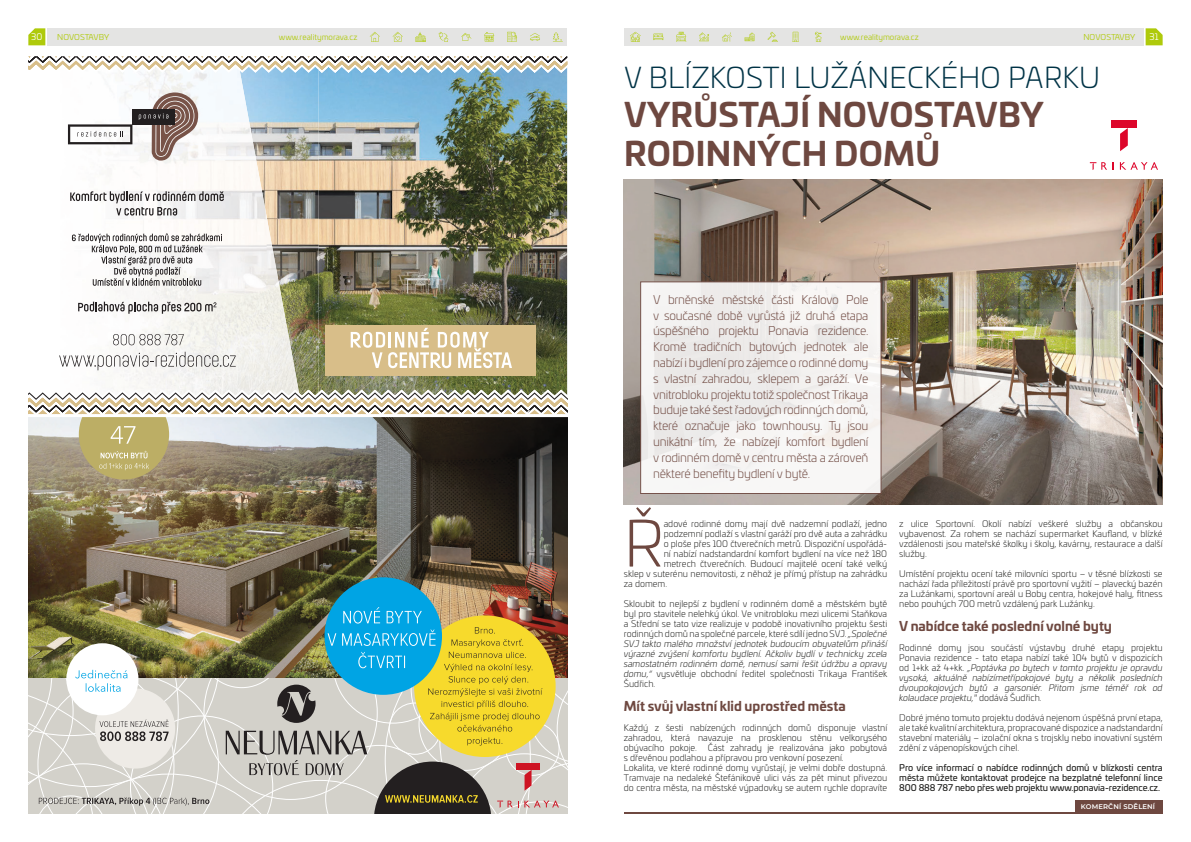
<style>
.page{position:relative;width:1191px;height:842px;background:#fff}
.page>*{position:absolute;margin:0;border:0;box-sizing:border-box;transform-origin:0 0}
.t1{font:300 63px "Univia Pro";color:#6e4840}
.t2{font:700 32.5px/39px "Univia Pro";letter-spacing:.01em;color:#6e4840}
.t3{font:300 28.7px "Univia Pro";letter-spacing:.01em;color:#003346}
.t4{font:700 13px "Univia Pro";color:#6e4840}
.t5{font:300 12px/15.8px "Univia Pro";letter-spacing:-.02em;color:#6e4840;text-align:justify}
.t6{font:300 9px/10px "Univia Pro";color:#1d1d1b;text-align:justify}
.t7{font:italic 300 9px/10px "Univia Pro";color:#1d1d1b;text-align:justify}
.t8{font:9px/10px "Univia Pro";letter-spacing:-.01em;color:#1d1d1b;text-align:justify}
.t9{font:9px "Univia Pro";color:#fff}
.t10{font:8px "Univia Pro";color:#afca0b}
.t11{font:600 6.8px "Montserrat";letter-spacing:.02em;color:#fff}
.s1{font-style:italic}
.s2{font-style:normal}
</style>
<div class="page">
<div style="left:47px;top:28px;width:520px;height:17px;background:#e4e4e3"></div>
<svg style="left:28px;top:28px;width:17px;height:17px"></svg>
<svg style="left:370px;top:32px;width:10px;height:10px"></svg>
<svg style="left:392px;top:32px;width:11px;height:10px"></svg>
<svg style="left:438px;top:32px;width:10px;height:10px"></svg>
<svg style="left:415px;top:32px;width:11px;height:10px"></svg>
<svg style="left:461px;top:33px;width:10px;height:8px"></svg>
<svg style="left:507px;top:32px;width:10px;height:10px"></svg>
<svg style="left:530px;top:33px;width:10px;height:8px"></svg>
<svg style="left:553px;top:32px;width:9px;height:9px"></svg>
<svg style="left:484px;top:32px;width:10px;height:10px"></svg>
<div style="left:624px;top:28px;width:519px;height:17px;background:#e4e4e3"></div>
<svg style="left:1145px;top:28px;width:17px;height:17px"></svg>
<svg style="left:699px;top:32px;width:10px;height:9px"></svg>
<svg style="left:653px;top:34px;width:10px;height:6px"></svg>
<svg style="left:744px;top:32px;width:11px;height:9px"></svg>
<svg style="left:815px;top:32px;width:7px;height:10px"></svg>
<svg style="left:630px;top:32px;width:11px;height:10px"></svg>
<svg style="left:676px;top:32px;width:10px;height:10px"></svg>
<svg style="left:767px;top:32px;width:10px;height:10px"></svg>
<svg style="left:722px;top:32px;width:10px;height:9px"></svg>
<svg style="left:792px;top:32px;width:7px;height:10px"></svg>
<img style="left:624px;top:180px;width:538px;height:325px">
<svg style="left:1089px;top:162px;width:24px;height:8px"></svg>
<svg style="left:1119px;top:162px;width:39px;height:8px"></svg>
<svg style="left:1120px;top:128px;width:7px;height:23px"></svg>
<div style="left:1111px;top:120px;width:25px;height:8px;background:#dd062b"></div>
<div style="left:640px;top:281px;width:241px;height:213px;background:#f5f3f2;border:1px solid #6e4840"></div>
<hr style="left:624px;top:812px;width:538px;height:2px;background:#6e4840">
<img style="left:28px;top:57px;width:540px;height:757px">
<div style="left:1075px;top:800px;width:87px;height:14px;background:#6e4840"></div>
<p class="t9" style="left:31px;top:31px;width:13px">30</p>
<p class="t10" style="left:57px;top:31px;width:53px">NOVOSTAVBY</p>
<p class="t10" style="left:279px;top:31px;width:80px">www.realitymorava.cz</p>
<p class="t10" style="left:840px;top:31px;width:80px">www.realitymorava.cz</p>
<p class="t10" style="left:1083px;top:31px;width:53px">NOVOSTAVBY</p>
<p class="t9" style="left:1149px;top:31px;width:11px">31</p>
<h3 class="t3" style="left:624px;top:57px;width:478px">V BLÍZKOSTI LUŽÁNECKÉHO PARKU</h3>
<h2 class="t2" style="left:624px;top:92px;width:421px">VYRŮSTAJÍ NOVOSTAVBY<br>RODINNÝCH DOMŮ</h2>
<p class="t5" style="left:653px;top:291px;width:217px">V brněnské městské části Královo Pole v současné době vyrůstá již druhá etapa úspěšného projektu Ponavia rezidence.<br>Kromě tradičních bytových jednotek ale nabízí i bydlení pro zájemce o rodinné domy s vlastní zahradou, sklepem a garáží. Ve vnitrobloku projektu totiž společnost Trikaya buduje také šest řadových rodinných domů, které označuje jako townhousy. Ty jsou unikátní tím, že nabízejí komfort bydlení v rodinném domě v centru města a zároveň některé benefity bydlení v bytě.</p>
<h1 class="t1" style="left:624px;top:499px;width:41px">Ř</h1>
<p class="t6" style="left:663px;top:518px;width:225px">adové rodinné domy mají dvě nadzemní podlaží, jedno</p>
<p class="t6" style="left:663px;top:528px;width:225px">podzemní podlaží s vlastní garáží pro dvě auta a zahrádku</p>
<p class="t6" style="left:663px;top:538px;width:225px">o ploše přes 100 čtverečních metrů. Dispoziční uspořádá-</p>
<p class="t6" style="left:663px;top:548px;width:225px">ní nabízí nadstandardní komfort bydlení na více než 180</p>
<p class="t6" style="left:663px;top:558px;width:225px">metrech čtverečních. Budoucí majitelé ocení také velký</p>
<p class="t6" style="left:624px;top:568px;width:265px">sklep v suterénu nemovitosti, z něhož je přímý přístup na zahrádku</p>
<p class="t6" style="left:624px;top:578px;width:45px">za domem.</p>
<p class="t6" style="left:624px;top:598px;width:265px">Skloubit to nejlepší z bydlení v rodinném domě a městském bytě byl pro stavitele nelehký úkol. Ve vnitrobloku mezi ulicemi Staňkova a Střední se tato vize realizuje v podobě inovativního projektu šesti rodinných domů na společné parcele, které sdílí jedno SVJ. <span class="s1">„Společné SVJ takto malého množství jednotek budoucím obyvatelům přináší výrazné zvýšení komfortu bydlení. Ačkoliv bydlí v technicky zcela samostatném rodinném domě, nemusí sami řešit údržbu a opravy domu,“</span> vysvětluje obchodní ředitel společnosti Trikaya František Šudřich.</p>
<h3 class="t4" style="left:624px;top:695px;width:223px">Mít svůj vlastní klid uprostřed města</h3>
<p class="t6" style="left:624px;top:722px;width:265px;text-align:left">Každý z šesti nabízených rodinných domů disponuje vlastní zahradou, která navazuje na prosklenou stěnu velkorysého obývacího pokoje. Část zahrady je realizována jako pobytová s dřevěnou podlahou a přípravou pro venkovní posezení.<br>Lokalita, ve které rodinné domy vyrůstají, je velmi dobře dostupná.<br>Tramvaje na nedaleké Štefánikově ulici vás za pět minut přivezou do centra města, na městské výpadovky se autem rychle dopravíte</p>
<p class="t6" style="left:899px;top:518px;width:265px">z ulice Sportovní. Okolí nabízí veškeré služby a občanskou vybavenost. Za rohem se nachází supermarket Kaufland, v blízké vzdálenosti jsou mateřské školky i školy, kavárny, restaurace a další služby.</p>
<p class="t6" style="left:899px;top:568px;width:265px">Umístění projektu ocení také milovníci sportu – v těsné blízkosti se nachází řada příležitostí právě pro sportovní vyžití – plavecký bazén za Lužánkami, sportovní areál u Boby centra, hokejové haly, fitness nebo pouhých 700 metrů vzdálený park Lužánky.</p>
<h3 class="t4" style="left:899px;top:615px;width:214px">V nabídce také poslední volné byty</h3>
<p class="t7" style="left:899px;top:642px;width:265px"><span class="s2">Rodinné domy jsou součástí výstavby druhé etapy projektu Ponavia rezidence - tato etapa nabízí také 104 bytů v dispozicích od 1+kk až 4+kk.</span> „Poptávka po bytech v tomto projektu je opravdu vysoká, aktuálně nabízímetřípokojové byty a několik posledních dvoupokojových bytů a garsoniér. Přitom jsme téměř rok od kolaudace projektu," <span class="s2">dodává Šudřich.</span></p>
<p class="t6" style="left:899px;top:712px;width:265px">Dobré jméno tomuto projektu dodává nejenom úspěšná první etapa, ale také kvalitní architektura, propracované dispozice a nadstandardní stavební materiály – izolační okna s trojskly nebo inovativní systém zdění z vápenopískových cihel.</p>
<p class="t8" style="left:899px;top:762px;width:265px">Pro více informací o nabídce rodinných domů v blízkosti centra města můžete kontaktovat prodejce na bezplatné telefonní lince 800 888 787 nebo přes web projektu www.ponavia-rezidence.cz.</p>
<p class="t11" style="left:1080px;top:802px;width:76px">KOMERČNÍ SDĚLENÍ</p>
</div>
